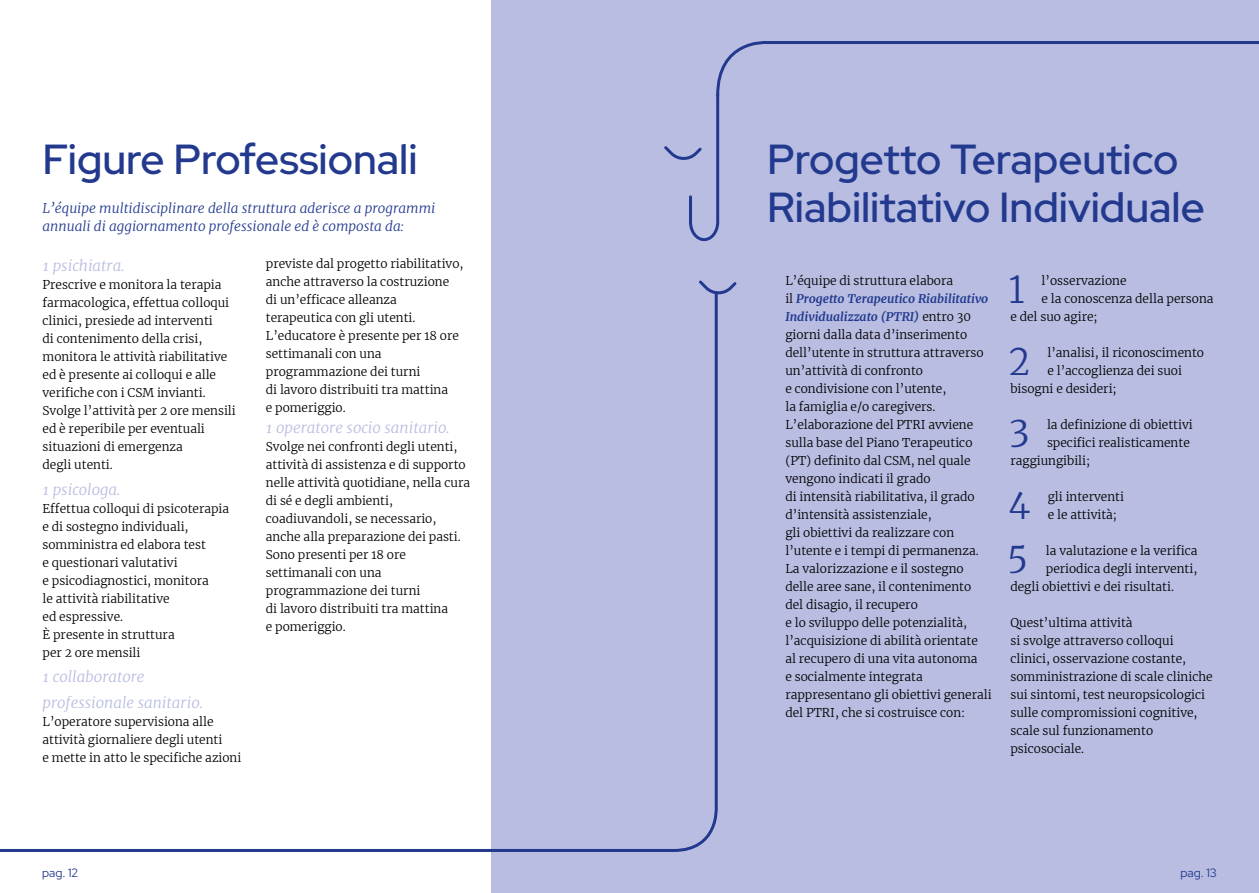
<style>
.page{position:relative;width:1259px;height:893px;background:#fff}
.page>*{position:absolute;margin:0;border:0;box-sizing:border-box;transform-origin:0 0}
.t1{font:300 42px/48px "Red Hat Display";color:#22398e}
.t2{font:300 36.3px "Merriweather";color:#22398e}
.t3{font:italic 300 15px/25.5px "Merriweather";color:#b8bde1}
.t4{font:italic 300 13.5px/18px "Merriweather";color:#22398e}
.t5{font:300 12px/18px "Merriweather";color:#000}
.t6{font:300 12px "Red Hat Display";color:#22398e}
.s1{font-weight:700;font-style:italic;color:#22398e}
</style>
<div class="page">
<div style="left:492px;top:0;width:767px;height:893px;background:#b8bde1"></div>
<svg style="left:0;top:290px;width:718px;height:563px"></svg>
<svg style="left:661px;top:41px;width:598px;height:258px"></svg>
<h1 class="t1" style="left:43px;top:134px;width:376px">Figure Professionali</h1>
<p class="t4" style="left:43px;top:198px;width:394px">L’équipe multidisciplinare della struttura aderisce a programmi annuali di aggiornamento professionale ed è composta da:</p>
<p class="t3" style="left:43px;top:252px;width:84px">1 psichiatra.</p>
<p class="t5" style="left:43px;top:275px;width:195px">Prescrive e monitora la terapia farmacologica, effettua colloqui clinici, presiede ad interventi<br>di contenimento della crisi, monitora le attività riabilitative ed è presente ai colloqui e alle verifiche con i CSM invianti.<br>Svolge l’attività per 2 ore mensili ed è reperibile per eventuali situazioni di emergenza<br>degli utenti.</p>
<p class="t3" style="left:43px;top:476px;width:80px">1 psicologa.</p>
<p class="t5" style="left:43px;top:499px;width:188px">Effettua colloqui di psicoterapia e di sostegno individuali, somministra ed elabora test<br>e questionari valutativi<br>e psicodiagnostici, monitora<br>le attività riabilitative<br>ed espressive.<br>È presente in struttura<br>per 2 ore mensili</p>
<p class="t3" style="left:43px;top:663px;width:162px">1 collaboratore professionale sanitario.</p>
<p class="t5" style="left:43px;top:712px;width:200px">L’operatore supervisiona alle attività giornaliere degli utenti<br>e mette in atto le specifiche azioni</p>
<p class="t5" style="left:266px;top:254px;width:199px">previste dal progetto riabilitativo, anche attraverso la costruzione<br>di un’efficace alleanza terapeutica con gli utenti.<br>L’educatore è presente per 18 ore settimanali con una programmazione dei turni<br>di lavoro distribuiti tra mattina<br>e pomeriggio.</p>
<p class="t3" style="left:266px;top:414px;width:186px">1 operatore socio sanitario.</p>
<p class="t5" style="left:266px;top:437px;width:206px">Svolge nei confronti degli utenti, attività di assistenza e di supporto nelle attività quotidiane, nella cura di sé e degli ambienti, coadiuvandoli, se necessario, anche alla preparazione dei pasti.<br>Sono presenti per 18 ore settimanali con una programmazione dei turni<br>di lavoro distribuiti tra mattina<br>e pomeriggio.</p>
<p class="t6" style="left:42px;top:864px;width:37px">pag. 12</p>
<h1 class="t1" style="left:767px;top:134px;width:439px">Progetto Terapeutico<br>Riabilitativo Individuale</h1>
<p class="t5" style="left:785px;top:272px;width:208px">L’équipe di struttura elabora<br>il <span class="s1">Progetto Terapeutico Riabilitativo<br>Individualizzato (PTRI)</span> entro 30 giorni dalla data d’inserimento dell’utente in struttura attraverso un’attività di confronto<br>e condivisione con l’utente,<br>la famiglia e/o caregivers.<br>L’elaborazione del PTRI avviene sulla base del Piano Terapeutico (PT) definito dal CSM, nel quale vengono indicati il grado<br>di intensità riabilitativa, il grado d’intensità assistenziale,<br>gli obiettivi da realizzare con l’utente e i tempi di permanenza.<br>La valorizzazione e il sostegno delle aree sane, il contenimento del disagio, il recupero<br>e lo sviluppo delle potenzialità, l’acquisizione di abilità orientate<br>al recupero di una vita autonoma<br>e socialmente integrata rappresentano gli obiettivi generali del PTRI, che si costruisce con:</p>
<h2 class="t2" style="left:1009px;top:265px;width:17px">1</h2>
<p class="t5" style="left:1041px;top:272px;width:86px">l’osservazione</p>
<p class="t5" style="left:1041px;top:290px;width:173px">e la conoscenza della persona</p>
<p class="t5" style="left:1010px;top:308px;width:89px">e del suo agire;</p>
<h2 class="t2" style="left:1008px;top:337px;width:23px">2</h2>
<p class="t5" style="left:1047px;top:344px;width:158px">l’analisi, il riconoscimento</p>
<p class="t5" style="left:1047px;top:362px;width:136px">e l’accoglienza dei suoi</p>
<p class="t5" style="left:1010px;top:380px;width:108px">bisogni e desideri;</p>
<h2 class="t2" style="left:1008px;top:409px;width:23px">3</h2>
<p class="t5" style="left:1047px;top:416px;width:147px">la definizione di obiettivi</p>
<p class="t5" style="left:1047px;top:434px;width:144px">specifici realisticamente</p>
<p class="t5" style="left:1010px;top:452px;width:81px">raggiungibili;</p>
<h2 class="t2" style="left:1009px;top:481px;width:23px">4</h2>
<p class="t5" style="left:1047px;top:488px;width:78px">gli interventi e le attività;</p>
<h2 class="t2" style="left:1007px;top:535px;width:23px">5</h2>
<p class="t5" style="left:1046px;top:542px;width:153px">la valutazione e la verifica</p>
<p class="t5" style="left:1046px;top:560px;width:153px">periodica degli interventi,</p>
<p class="t5" style="left:1010px;top:578px;width:165px">degli obiettivi e dei risultati.</p>
<p class="t5" style="left:1010px;top:614px;width:204px">Quest’ultima attività<br>si svolge attraverso colloqui clinici, osservazione costante, somministrazione di scale cliniche sui sintomi, test neuropsicologici sulle compromissioni cognitive, scale sul funzionamento psicosociale.</p>
<p class="t6" style="left:1180px;top:864px;width:38px">pag. 13</p>
</div>
